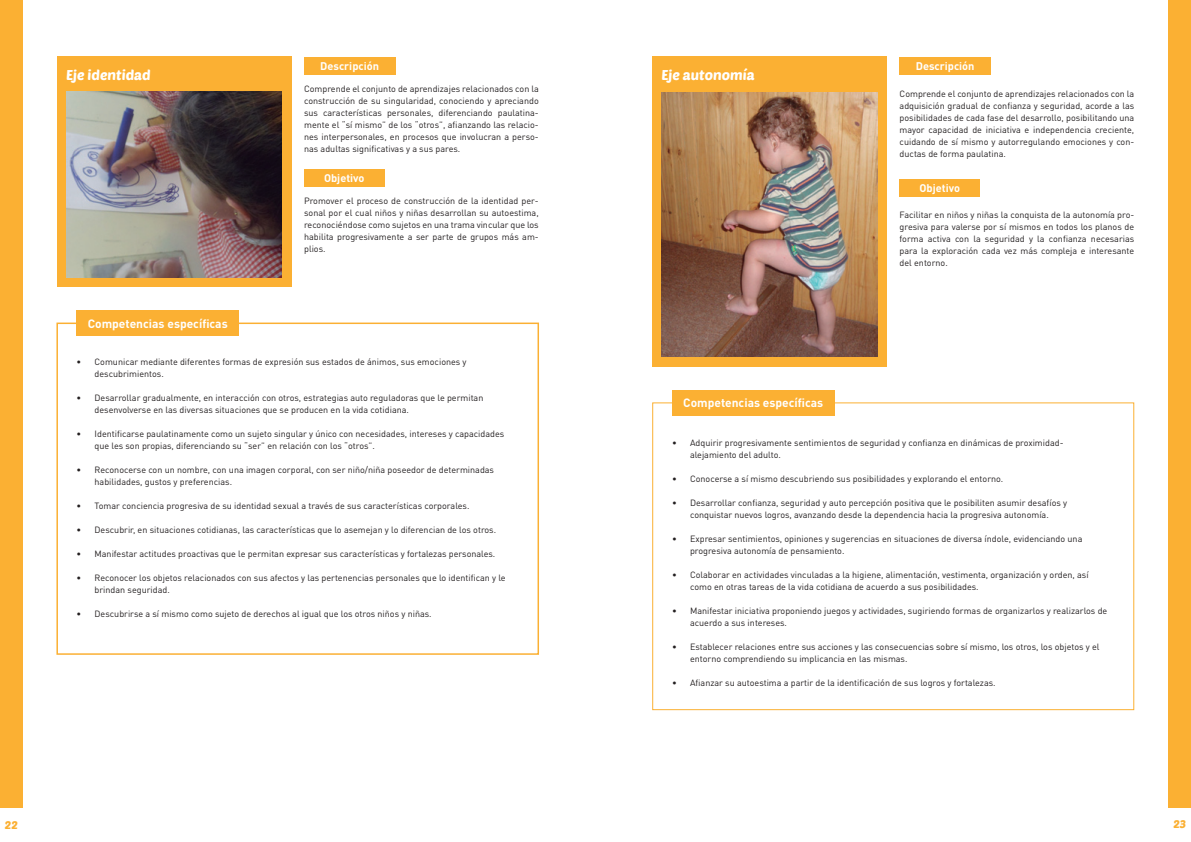
<style>
.page{position:relative;width:1191px;height:842px;background:#fff}
.page>*{position:absolute;margin:0;border:0;box-sizing:border-box;transform-origin:0 0}
.t1{font:14px "Poetsen One";color:#fff}
.t2{font:700 12px "DIN Pro";color:#fff}
.t3{font:700 11px "DIN Pro";color:#fff}
.t4{font:11px "Poetsen One";color:#fbb033}
.t5{font:9px/12px "DIN Pro";color:#231f20}
</style>
<div class="page">
<div style="left:57px;top:57px;width:234px;height:230px;background:#fbb033"></div>
<div style="left:652px;top:57px;width:235px;height:310px;background:#fbb033"></div>
<div style="left:1168px;top:0;width:23px;height:808px;background:#fbb033"></div>
<div style="left:0;top:0;width:23px;height:808px;background:#fbb033"></div>
<div style="left:672px;top:390px;width:162px;height:26px;background:#fbb033"></div>
<img style="left:661px;top:93px;width:216px;height:264px">
<div style="left:56px;top:323px;width:483px;height:332px;border:2px solid #fbb033"></div>
<div style="left:77px;top:310px;width:162px;height:26px;background:#fbb033"></div>
<img style="left:66px;top:92px;width:216px;height:186px">
<div style="left:899px;top:57px;width:91px;height:18px;background:#fbb033"></div>
<div style="left:304px;top:57px;width:91px;height:18px;background:#fbb033"></div>
<div style="left:899px;top:179px;width:81px;height:17px;background:#fbb033"></div>
<div style="left:304px;top:169px;width:80px;height:18px;background:#fbb033"></div>
<h1 class="t1" style="left:66px;top:66px;width:86px">Eje identidad</h1>
<p class="t3" style="left:320px;top:58px;width:60px">Descripción</p>
<p class="t3" style="left:915px;top:58px;width:60px">Descripción</p>
<h1 class="t1" style="left:661px;top:66px;width:95px">Eje autonomía</h1>
<p class="t5" style="left:304px;top:83px;width:236px;text-align:justify">Comprende el conjunto de aprendizajes relacionados con la construcción de su singularidad, conociendo y apreciando sus características personales, diferenciando paulatina&shy;mente el “sí mismo” de los “otros”, afianzando las relacio&shy;nes interpersonales, en procesos que involucran a perso&shy;nas adultas significativas y a sus pares.</p>
<p class="t3" style="left:324px;top:171px;width:42px">Objetivo</p>
<p class="t5" style="left:304px;top:194px;width:236px;text-align:justify">Promover el proceso de construcción de la identidad per&shy;sonal por el cual niños y niñas desarrollan su autoestima, reconociéndose como sujetos en una trama vincular que los habilita progresivamente a ser parte de grupos más am&shy;plios.</p>
<p class="t5" style="left:899px;top:88px;width:236px;text-align:justify">Comprende el conjunto de aprendizajes relacionados con la adquisición gradual de confianza y seguridad, acorde a las posibilidades de cada fase del desarrollo, posibilitando una mayor capacidad de iniciativa e independencia creciente, cuidando de sí mismo y autorregulando emociones y con&shy;ductas de forma paulatina.</p>
<p class="t3" style="left:919px;top:180px;width:42px">Objetivo</p>
<p class="t5" style="left:899px;top:208px;width:236px;text-align:justify">Facilitar en niños y niñas la conquista de la autonomía pro&shy;gresiva para valerse por sí mismos en todos los planos de forma activa con la seguridad y la confianza necesarias para la exploración cada vez más compleja e interesante del entorno.</p>
<h2 class="t2" style="left:88px;top:315px;width:141px">Competencias específicas</h2>
<p class="t5" style="left:95px;top:355px;width:373px;text-indent:-18px">• Comunicar mediante diferentes formas de expresión sus estados de ánimos, sus emociones y descubrimientos.</p>
<p class="t5" style="left:95px;top:391px;width:390px;text-indent:-18px">• Desarrollar gradualmente, en interacción con otros, estrategias auto reguladoras que le permitan desenvolverse en las diversas situaciones que se producen en la vida cotidiana.</p>
<p class="t5" style="left:95px;top:427px;width:411px;text-indent:-18px">• Identificarse paulatinamente como un sujeto singular y único con necesidades, intereses y capacidades que les son propias, diferenciando su “ser” en relación con los “otros”.</p>
<p class="t5" style="left:95px;top:463px;width:401px;text-indent:-18px">• Reconocerse con un nombre, con una imagen corporal, con ser niño/niña poseedor de determinadas habilidades, gustos y preferencias.</p>
<p class="t5" style="left:77px;top:499px;width:394px">• Tomar conciencia progresiva de su identidad sexual a través de sus características corporales.</p>
<p class="t5" style="left:77px;top:523px;width:421px">• Descubrir, en situaciones cotidianas, las características que lo asemejan y lo diferencian de los otros.</p>
<p class="t5" style="left:77px;top:547px;width:420px">• Manifestar actitudes proactivas que le permitan expresar sus características y fortalezas personales.</p>
<p class="t5" style="left:95px;top:571px;width:413px;text-indent:-18px">• Reconocer los objetos relacionados con sus afectos y las pertenencias personales que lo identifican y le brindan seguridad.</p>
<p class="t5" style="left:77px;top:607px;width:357px">• Descubrirse a sí mismo como sujeto de derechos al igual que los otros niños y niñas.</p>
<h2 class="t2" style="left:683px;top:395px;width:141px">Competencias específicas</h2>
<p class="t5" style="left:690px;top:436px;width:375px;text-indent:-18px">• Adquirir progresivamente sentimientos de seguridad y confianza en dinámicas de proximidad&shy;alejamiento del adulto.</p>
<p class="t5" style="left:672px;top:472px;width:333px">• Conocerse a sí mismo descubriendo sus posibilidades y explorando el entorno.</p>
<p class="t5" style="left:672px;top:496px;width:396px;text-align:center">• Desarrollar confianza, seguridad y auto percepción positiva que le posibiliten asumir desafíos y conquistar nuevos logros, avanzando desde la dependencia hacia la progresiva autonomía.</p>
<p class="t5" style="left:690px;top:532px;width:394px;text-indent:-18px">• Expresar sentimientos, opiniones y sugerencias en situaciones de diversa índole, evidenciando una progresiva autonomía de pensamiento.</p>
<p class="t5" style="left:690px;top:568px;width:400px;text-indent:-18px">• Colaborar en actividades vinculadas a la higiene, alimentación, vestimenta, organización y orden, así como en otras tareas de la vida cotidiana de acuerdo a sus posibilidades.</p>
<p class="t5" style="left:690px;top:604px;width:419px;text-indent:-18px">• Manifestar iniciativa proponiendo juegos y actividades, sugiriendo formas de organizarlos y realizarlos de acuerdo a sus intereses.</p>
<p class="t5" style="left:690px;top:640px;width:411px;text-indent:-18px">• Establecer relaciones entre sus acciones y las consecuencias sobre sí mismo, los otros, los objetos y el entorno comprendiendo su implicancia en las mismas.</p>
<p class="t5" style="left:672px;top:676px;width:325px">• Afianzar su autoestima a partir de la identificación de sus logros y fortalezas.</p>
<p class="t4" style="left:5px;top:818px;width:14px">22</p>
<p class="t4" style="left:1173px;top:817px;width:14px">23</p>
</div>
